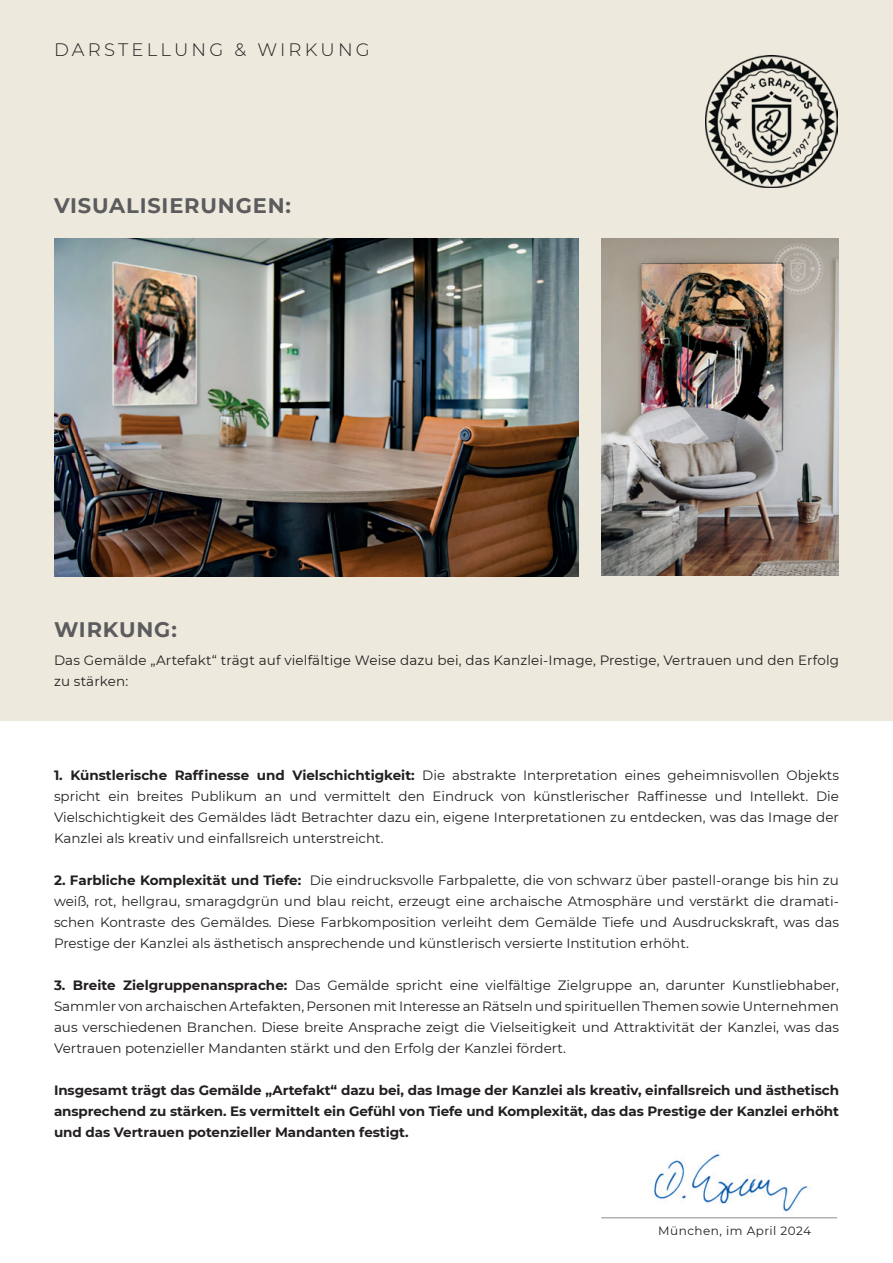
<style>
.page{position:relative;width:893px;height:1263px;background:#fff}
.page>*{position:absolute;margin:0;border:0;box-sizing:border-box;transform-origin:0 0}
.t1{font:700 21px "Montserrat";letter-spacing:.04em;color:#5c5c5f}
.t2{font:300 18px "Montserrat";letter-spacing:.18em;color:#231f20}
.t3{font:13.5px/21px "Montserrat";color:#231f20;text-align:justify}
.t4{font:700 13.5px/21px "Montserrat";letter-spacing:-.005em;color:#231f20;text-align:justify}
.t5{font:12px "Montserrat";letter-spacing:.04em;color:#231f20}
.s1{font-weight:700}
</style>
<div class="page">
<img style="left:654px;top:1154px;width:154px;height:58px">
<div style="left:0;top:0;width:893px;height:721px;background:#ede9dd"></div>
<img style="left:54px;top:238px;width:524px;height:338px">
<img style="left:601px;top:238px;width:238px;height:337px">
<hr style="left:601px;top:1217px;width:236px;height:1px;background:#8a8c8f">
<img style="left:705px;top:55px;width:132px;height:132px">
<h2 class="t2" style="left:54px;top:37px;width:317px">DARSTELLUNG &amp; WIRKUNG</h2>
<h1 class="t1" style="left:54px;top:190px;width:239px">VISUALISIERUNGEN:</h1>
<h1 class="t1" style="left:54px;top:614px;width:124px">WIRKUNG:</h1>
<p class="t3" style="left:54px;top:649px;width:786px">Das Gemälde „Artefakt“ trägt auf vielfältige Weise dazu bei, das Kanzlei-Image, Prestige, Vertrauen und den Erfolg zu stärken:</p>
<p class="t3" style="left:54px;top:764px;width:786px"><span class="s1">1. Künstlerische Raffinesse und Vielschichtigkeit:</span> Die abstrakte Interpretation eines geheimnisvollen Objekts spricht ein breites Publikum an und vermittelt den Eindruck von künstlerischer Raffinesse und Intellekt. Die Vielschichtigkeit des Gemäldes lädt Betrachter dazu ein, eigene Interpretationen zu entdecken, was das Image der Kanzlei als kreativ und einfallsreich unterstreicht.</p>
<p class="t3" style="left:54px;top:869px;width:786px"><span class="s1">2. Farbliche Komplexität und Tiefe:</span> Die eindrucksvolle Farbpalette, die von schwarz über pastell-orange bis hin zu weiß, rot, hellgrau, smaragdgrün und blau reicht, erzeugt eine archaische Atmosphäre und verstärkt die dramati&shy;schen Kontraste des Gemäldes. Diese Farbkomposition verleiht dem Gemälde Tiefe und Ausdruckskraft, was das Prestige der Kanzlei als ästhetisch ansprechende und künstlerisch versierte Institution erhöht.</p>
<p class="t3" style="left:54px;top:974px;width:786px"><span class="s1">3. Breite Zielgruppenansprache:</span> Das Gemälde spricht eine vielfältige Zielgruppe an, darunter Kunstliebhaber, Sammler von archaischen Artefakten, Personen mit Interesse an Rätseln und spirituellen Themen sowie Unternehmen aus verschiedenen Branchen. Diese breite Ansprache zeigt die Vielseitigkeit und Attraktivität der Kanzlei, was das Vertrauen potenzieller Mandanten stärkt und den Erfolg der Kanzlei fördert.</p>
<p class="t4" style="left:54px;top:1079px;width:786px">Insgesamt trägt das Gemälde „Artefakt“ dazu bei, das Image der Kanzlei als kreativ, einfallsreich und ästhetisch ansprechend zu stärken. Es vermittelt ein Gefühl von Tiefe und Komplexität, das das Prestige der Kanzlei erhöht und das Vertrauen potenzieller Mandanten festigt.</p>
<p class="t5" style="left:658px;top:1222px;width:154px">München, im April 2024</p>
</div>
